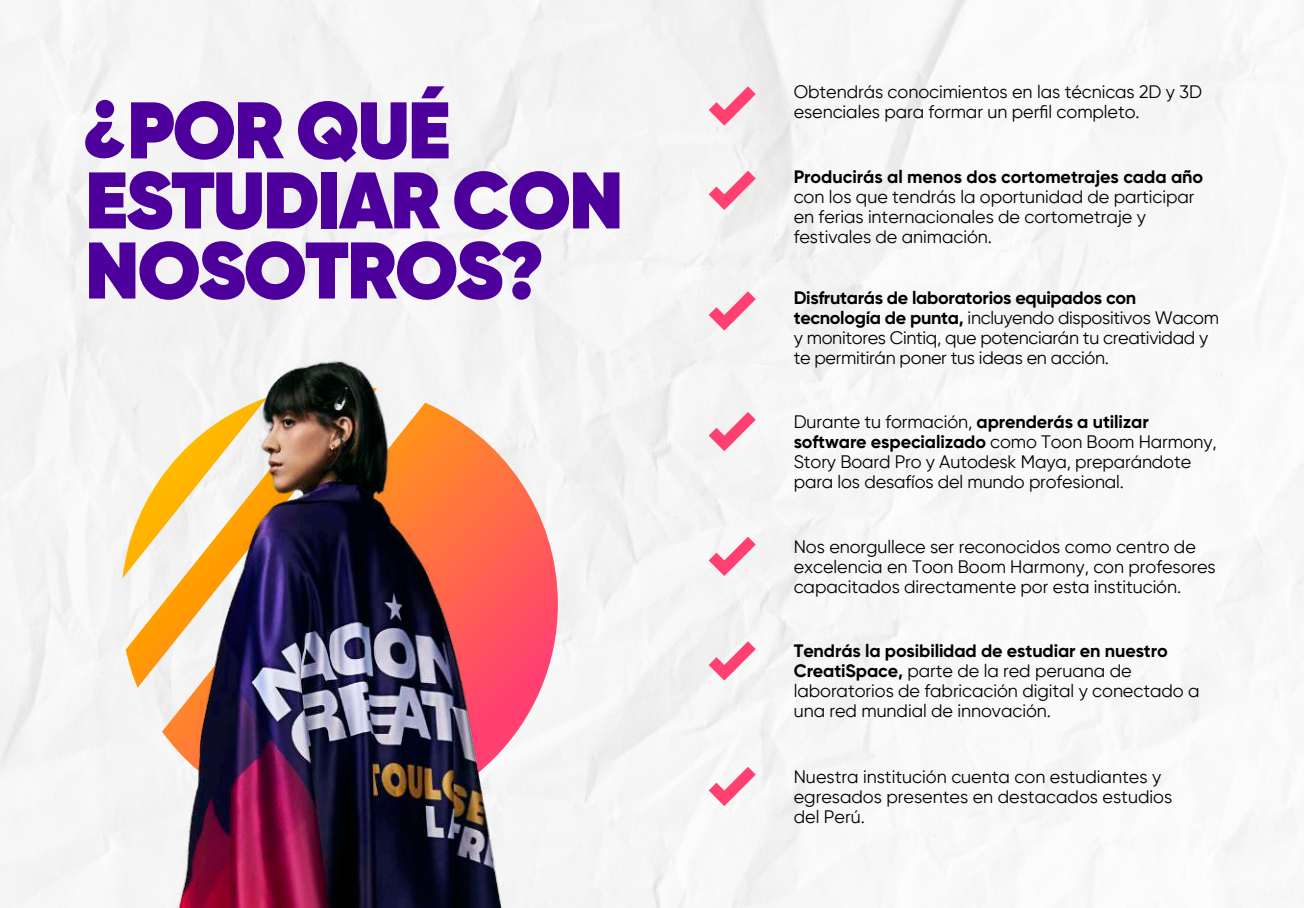
<style>
.page{position:relative;width:1304px;height:908px;background:#fff}
.page>*{position:absolute;margin:0;border:0;box-sizing:border-box;transform-origin:0 0}
.t1{font:800 80px/70px "Gilroy";letter-spacing:-.025em;color:#4e009d}
.t2{font:18px/20px "Gilroy";letter-spacing:-.005em;color:#000}
.t3{font:700 18px "Gilroy";letter-spacing:-.005em;color:#000}
.s1{font-weight:700}
</style>
<div class="page">
<div style="left:0;top:0;width:1304px;height:907px;background:#f6f6f6"></div>
<svg style="left:122px;top:385px;width:436px;height:437px"></svg>
<svg style="left:709px;top:291px;width:47px;height:39px"></svg>
<svg style="left:709px;top:86px;width:47px;height:40px"></svg>
<svg style="left:709px;top:412px;width:47px;height:39px"></svg>
<svg style="left:709px;top:536px;width:47px;height:39px"></svg>
<svg style="left:709px;top:641px;width:47px;height:39px"></svg>
<svg style="left:709px;top:766px;width:47px;height:39px"></svg>
<svg style="left:709px;top:171px;width:47px;height:39px"></svg>
<img style="left:128px;top:331px;width:424px;height:576px">
<h1 class="t1" style="left:85px;top:95px;width:540px;text-indent:42px">POR QUÉ<br>ESTUDIAR CON<br>NOSOTROS?</h1>
<h1 class="t1" style="left:83px;top:78px;width:44px">¿</h1>
<p class="t2" style="left:794px;top:81px;width:410px">Obtendrás conocimientos en las técnicas 2D y 3D esenciales para formar un perfil completo.</p>
<p class="t3" style="left:794px;top:166px;width:411px">Producirás al menos dos cortometrajes cada año</p>
<p class="t2" style="left:794px;top:187px;width:402px">con los que tendrás la oportunidad de participar en ferias internacionales de cortometraje y festivales de animación.</p>
<p class="t2" style="left:794px;top:287px;width:427px"><span class="s1">Disfrutarás de laboratorios equipados con tecnología de punta,</span> incluyendo dispositivos Wacom y monitores Cintiq, que potenciarán tu creatividad y te permitirán poner tus ideas en acción.</p>
<p class="t2" style="left:794px;top:411px;width:425px">Durante tu formación, <span class="s1">aprenderás a utilizar software especializado</span> como Toon Boom Harmony, Story Board Pro y Autodesk Maya, preparándote para los desafíos del mundo profesional.</p>
<p class="t2" style="left:794px;top:536px;width:424px">Nos enorgullece ser reconocidos como centro de excelencia en Toon Boom Harmony, con profesores capacitados directamente por esta institución.</p>
<p class="t2" style="left:794px;top:640px;width:407px"><span class="s1">Tendrás la posibilidad de estudiar en nuestro CreatiSpace,</span> parte de la red peruana de laboratorios de fabricación digital y conectado a una red mundial de innovación.</p>
<p class="t2" style="left:794px;top:765px;width:380px">Nuestra institución cuenta con estudiantes y egresados presentes en destacados estudios del Perú.</p>
</div>
